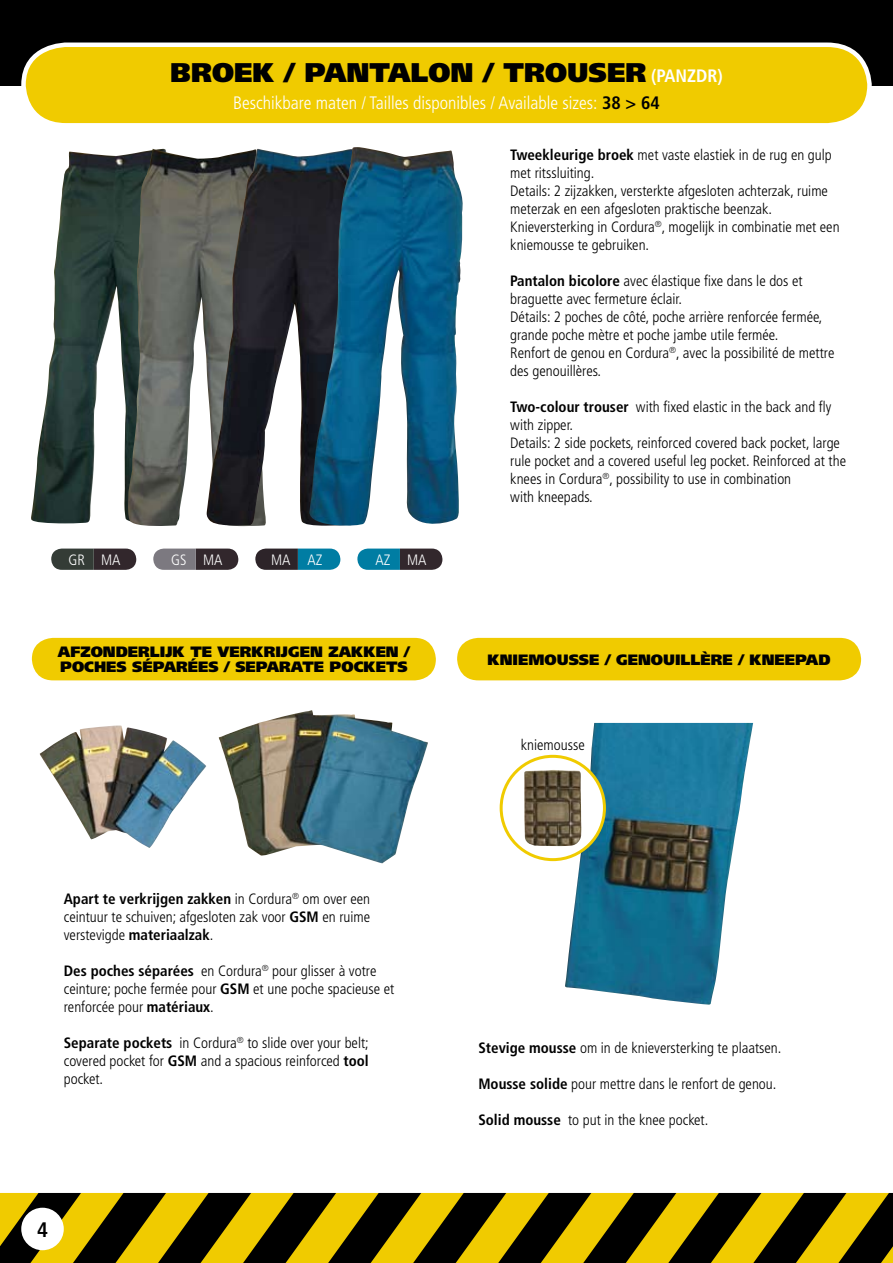
<style>
.page{position:relative;width:893px;height:1263px;background:#fff}
.page>*{position:absolute;margin:0;border:0;box-sizing:border-box;transform-origin:0 0}
.t1{font:900 27px "Frutiger LT Std";color:#000}
.t2{font:700 condensed 21px "Frutiger LT Std";color:#000}
.t3{font:300 condensed 18px "Frutiger LT Std";color:#fff}
.t4{font:300 condensed 15px/18px "Frutiger LT Std";color:#000}
.t5{font:900 15px/15px "Frutiger LT Std";color:#000;text-align:right}
.t6{font:300 condensed 15px "Frutiger LT Std";color:#fff}
.s1{font-weight:700;font-stretch:condensed;font-size:18px;color:#fff}
.s2{font-weight:700;color:#000}
.s3{font-weight:700}
</style>
<div class="page">
<div style="left:0;top:0;width:893px;height:85px;background:#000"></div>
<svg style="left:19px;top:42px;width:855px;height:82px;background:#eccb15"></svg>
<svg style="left:0;top:1193px;width:893px;height:70px;background:#776500"></svg>
<div style="left:21px;top:1208px;width:43px;height:42px;background:#fff;border-radius:50%"></div>
<div style="left:457px;top:638px;width:404px;height:42px;background:#f0cb00;border-radius:21px"></div>
<div style="left:32px;top:638px;width:404px;height:42px;background:#f0cb00;border-radius:21px"></div>
<img style="left:219px;top:710px;width:209px;height:154px">
<img style="left:39px;top:725px;width:167px;height:123px">
<img style="left:565px;top:723px;width:188px;height:282px">
<div style="left:501px;top:756px;width:103px;height:104px;background:#fff;border-radius:50%"></div>
<img style="left:524px;top:770px;width:57px;height:76px">
<div style="left:500px;top:755px;width:106px;height:106px;border:3px solid #f0cb00;border-radius:50%"></div>
<svg style="left:51px;top:549px;width:85px;height:21px;background:#3e3d3c"></svg>
<svg style="left:153px;top:549px;width:85px;height:21px;background:#605a5f"></svg>
<svg style="left:255px;top:549px;width:85px;height:21px;background:#235a6e"></svg>
<svg style="left:357px;top:549px;width:85px;height:21px;background:#255b70"></svg>
<img style="left:31px;top:151px;width:96px;height:373px">
<img style="left:127px;top:149px;width:80px;height:377px">
<img style="left:207px;top:149px;width:102px;height:378px">
<img style="left:309px;top:147px;width:154px;height:379px">
<h1 class="t1" style="left:170px;top:56px;width:554px">BROEK / PANTALON / TROUSER <span class="s1">(PANZDR)</span></h1>
<p class="t3" style="left:233px;top:92px;width:428px">Beschikbare maten / Tailles disponibles / Available sizes: <span class="s2">38 &gt; 64</span></p>
<p class="t6" style="left:69px;top:551px;width:53px">GR MA</p>
<p class="t6" style="left:171px;top:551px;width:53px">GS MA</p>
<p class="t6" style="left:271px;top:551px;width:53px">MA AZ</p>
<p class="t6" style="left:375px;top:551px;width:53px">AZ MA</p>
<p class="t5" style="left:58px;top:644px;width:45px">AFZONDERLI</p>
<p class="t5" style="left:165px;top:644px;width:76px">JK TE VERKRI</p>
<p class="t5" style="left:60px;top:644px;width:351px">JGEN ZAKKEN /<br>POCHES SÉPARÉES / SEPARATE POCKETS</p>
<p class="t4" style="left:510px;top:146px;width:331px"><span class="s3">Tweekleurige broek</span> met vaste elastiek in de rug en gulp met ritssluiting.<br>Details: 2 zijzakken, versterkte afgesloten achterzak, ruime meterzak en een afgesloten praktische beenzak.<br>Knieversterking in Cordura<sup>®</sup>, mogelijk in combinatie met een kniemousse te gebruiken.</p>
<p class="t4" style="left:510px;top:272px;width:326px"><span class="s3">Pantalon bicolore</span> avec élastique fixe dans le dos et braguette avec fermeture éclair.<br>Détails: 2 poches de côté, poche arrière renforcée fermée, grande poche mètre et poche jambe utile fermée.<br>Renfort de genou en Cordura<sup>®</sup>, avec la possibilité de mettre des genouillères.</p>
<p class="t4" style="left:510px;top:398px;width:337px"><span class="s3">Two-colour trouser</span> with fixed elastic in the back and fly with zipper.<br>Details: 2 side pockets, reinforced covered back pocket, large rule pocket and a covered useful leg pocket. Reinforced at the knees in Cordura<sup>®</sup>, possibility to use in combination<br>with kneepads.</p>
<p class="t5" style="left:488px;top:652px;width:345px">KNIEMOUSSE / GENOUILLÈRE / KNEEPAD</p>
<p class="t4" style="left:521px;top:736px;width:65px">kniemousse</p>
<p class="t4" style="left:64px;top:890px;width:308px;text-align:justify"><span class="s3">Apart te verkrijgen zakken</span> in Cordura<sup>®</sup> om over een ceintuur te schuiven; afgesloten zak voor <span class="s3">GSM</span> en ruime verstevigde <span class="s3">materiaalzak</span>.</p>
<p class="t4" style="left:64px;top:962px;width:332px"><span class="s3">Des poches séparées</span> en Cordura<sup>®</sup> pour glisser à votre ceinture; poche fermée pour <span class="s3">GSM</span> et une poche spacieuse et renforcée pour <span class="s3">matériaux</span>.</p>
<p class="t4" style="left:64px;top:1034px;width:307px;text-align:justify"><span class="s3">Separate pockets</span> in Cordura<sup>®</sup> to slide over your belt; covered pocket for <span class="s3">GSM</span> and a spacious reinforced <span class="s3">tool </span>pocket.</p>
<h2 class="t2" style="left:37px;top:1217px;width:12px">4</h2>
<p class="t4" style="left:478px;top:1039px;width:305px"><span class="s3">Stevige mousse</span> om in de knieversterking te plaatsen.</p>
<p class="t4" style="left:478px;top:1075px;width:300px"><span class="s3">Mousse solide</span> pour mettre dans le renfort de genou.</p>
<p class="t4" style="left:478px;top:1111px;width:231px"><span class="s3">Solid mousse</span> to put in the knee pocket.</p>
</div>
